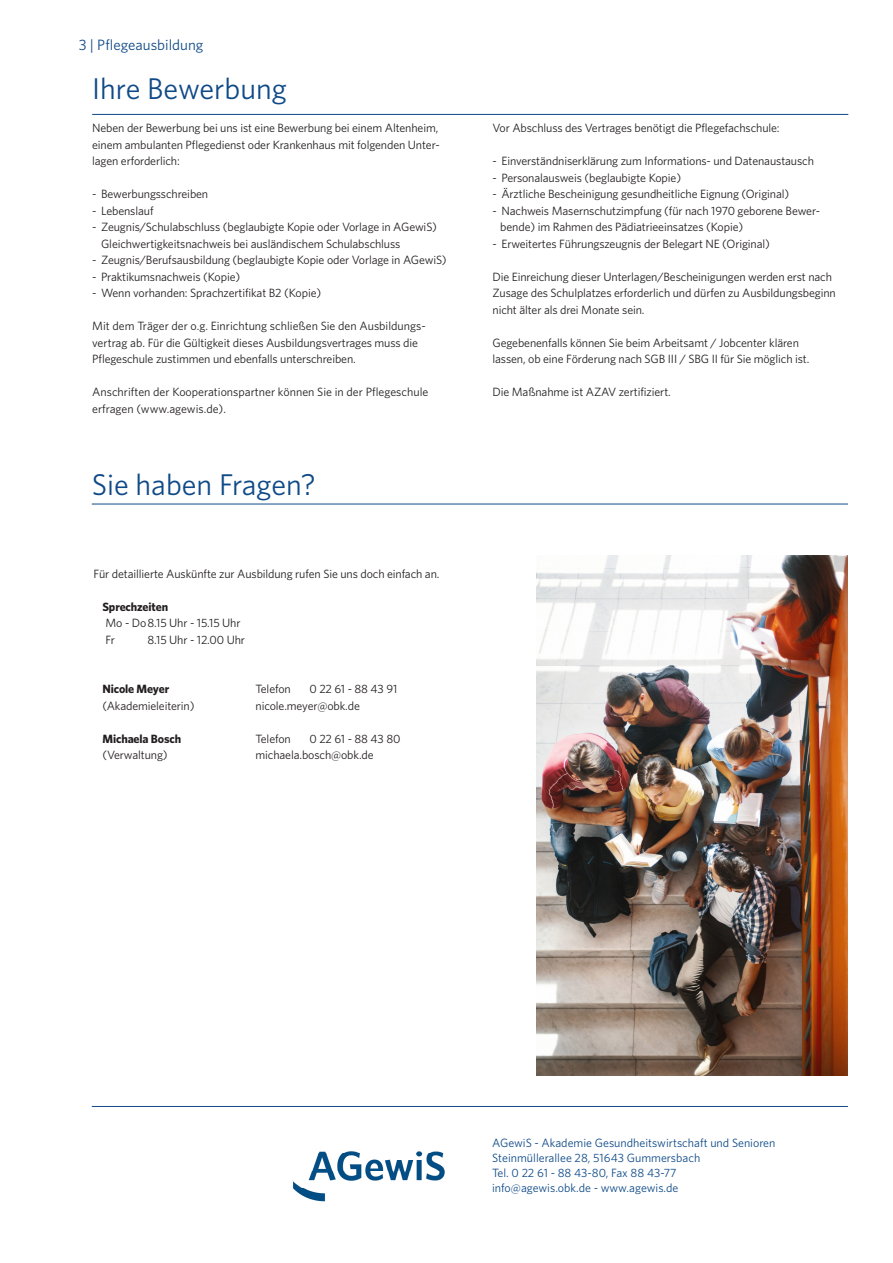
<style>
.page{position:relative;width:893px;height:1263px;background:#fff}
.page>*{position:absolute;margin:0;border:0;box-sizing:border-box;transform-origin:0 0}
.t1{font:30px "Whitney";color:#0f4a87}
.Marginalheadline{font:15px "Whitney";color:#0f4a87}
.Fließtext{font:12px/16.5px "Whitney";letter-spacing:-.01em;color:#231f20}
.Fließtext-2{font:12px "Whitney";color:#0f4a87}
.Fließtext-3{font:700 12px "Whitney";letter-spacing:-.01em;color:#231f20}
</style>
<div class="page">
<hr style="left:92px;top:114px;width:756px;height:1px;background:#0f4a87">
<hr style="left:92px;top:504px;width:756px;height:1px;background:#0f4a87">
<hr style="left:92px;top:1106px;width:756px;height:1px;background:#0f4a87">
<img style="left:293px;top:1151px;width:152px;height:51px">
<img style="left:536px;top:555px;width:311px;height:521px">
<p class="Marginalheadline" style="left:79px;top:35px;width:126px">3 | Pflegeausbildung</p>
<p class="t1" style="left:92px;top:71px;width:196px">Ihre Bewerbung</p>
<p class="Fließtext" style="left:92px;top:119px;width:349px;text-align:justify">Neben der Bewerbung bei uns ist eine Bewerbung bei einem Altenheim, einem ambulanten Pflegedienst oder Krankenhaus mit folgenden Unter&shy;lagen erforderlich:</p>
<p class="Fließtext" style="left:92px;top:185px;width:118px">- Bewerbungsschreiben</p>
<p class="Fließtext" style="left:92px;top:202px;width:63px">- Lebenslauf</p>
<p class="Fließtext" style="left:92px;top:218px;width:346px">- Zeugnis/Schulabschluss (beglaubigte Kopie oder Vorlage in AGewiS)</p>
<p class="Fließtext" style="left:101px;top:235px;width:301px">Gleichwertigkeitsnachweis bei ausländischem Schulabschluss</p>
<p class="Fließtext" style="left:92px;top:251px;width:356px">- Zeugnis/Berufsausbildung (beglaubigte Kopie oder Vorlage in AGewiS)</p>
<p class="Fließtext" style="left:92px;top:268px;width:150px">- Praktikumsnachweis (Kopie)</p>
<p class="Fließtext" style="left:92px;top:284px;width:231px">- Wenn vorhanden: Sprachzertifikat B2 (Kopie)</p>
<p class="Fließtext" style="left:92px;top:317px;width:335px">Mit dem Träger der o.g. Einrichtung schließen Sie den Ausbildungs&shy;vertrag ab. Für die Gültigkeit dieses Ausbildungsvertrages muss die<br>Pflegeschule zustimmen und ebenfalls unterschreiben.</p>
<p class="Fließtext" style="left:92px;top:383px;width:338px">Anschriften der Kooperationspartner können Sie in der Pflegeschule erfragen (www.agewis.de).</p>
<p class="t1" style="left:92px;top:467px;width:225px">Sie haben Fragen?</p>
<p class="Fließtext" style="left:94px;top:565px;width:347px">Für detaillierte Auskünfte zur Ausbildung rufen Sie uns doch einfach an.</p>
<p class="Fließtext-3" style="left:102px;top:599px;width:67px">Sprechzeiten</p>
<p class="Fließtext" style="left:106px;top:614px;width:137px">Mo - Do8.15 Uhr - 15.15 Uhr</p>
<p class="Fließtext" style="left:106px;top:631px;width:11px">Fr</p>
<p class="Fließtext" style="left:148px;top:631px;width:99px">8.15 Uhr - 12.00 Uhr</p>
<p class="Fließtext-3" style="left:102px;top:682px;width:68px">Nicole Meyer</p>
<p class="Fließtext" style="left:256px;top:680px;width:37px">Telefon</p>
<p class="Fließtext" style="left:310px;top:680px;width:89px">0 22 61 - 88 43 91</p>
<p class="Fließtext" style="left:102px;top:697px;width:94px">(Akademieleiterin)</p>
<p class="Fließtext" style="left:256px;top:697px;width:106px">nicole.meyer@obk.de</p>
<p class="Fließtext-3" style="left:102px;top:731px;width:80px">Michaela Bosch</p>
<p class="Fließtext" style="left:256px;top:730px;width:37px">Telefon</p>
<p class="Fließtext" style="left:310px;top:730px;width:92px">0 22 61 - 88 43 80</p>
<p class="Fließtext" style="left:102px;top:746px;width:67px">(Verwaltung)</p>
<p class="Fließtext" style="left:256px;top:746px;width:120px">michaela.bosch@obk.de</p>
<p class="Fließtext" style="left:492px;top:119px;width:289px">Vor Abschluss des Vertrages benötigt die Pflegefachschule:</p>
<p class="Fließtext" style="left:492px;top:152px;width:323px">- Einverständniserklärung zum Informations- und Datenaustausch</p>
<p class="Fließtext" style="left:492px;top:169px;width:190px">- Personalausweis (beglaubigte Kopie)</p>
<p class="Fließtext" style="left:492px;top:185px;width:298px">- Ärztliche Bescheinigung gesundheitliche Eignung (Original)</p>
<p class="Fließtext" style="left:500px;top:202px;width:321px;text-indent:-8px">- Nachweis Masernschutzimpfung (für nach 1970 geborene Bewer&shy;bende) im Rahmen des Pädiatrieeinsatzes (Kopie)</p>
<p class="Fließtext" style="left:492px;top:235px;width:279px">- Erweitertes Führungszeugnis der Belegart NE (Original)</p>
<p class="Fließtext" style="left:492px;top:268px;width:345px">Die Einreichung dieser Unterlagen/Bescheinigungen werden erst nach<br>Zusage des Schulplatzes erforderlich und dürfen zu Ausbildungsbeginn nicht älter als drei Monate sein.</p>
<p class="Fließtext" style="left:492px;top:334px;width:308px">Gegebenenfalls können Sie beim Arbeitsamt / Jobcenter klären</p>
<p class="Fließtext" style="left:492px;top:350px;width:318px">lassen, ob eine Förderung nach SGB III / SBG II für Sie möglich ist.</p>
<p class="Fließtext" style="left:492px;top:383px;width:180px">Die Maßnahme ist AZAV zertifiziert.</p>
<p class="Fließtext-2" style="left:492px;top:1135px;width:285px">AGewiS - Akademie Gesundheitswirtschaft und Senioren</p>
<p class="Fließtext-2" style="left:492px;top:1150px;width:210px">Steinmüllerallee 28, 51643 Gummersbach</p>
<p class="Fließtext-2" style="left:492px;top:1165px;width:186px">Tel. 0 22 61 - 88 43-80, Fax 88 43-77</p>
<p class="Fließtext-2" style="left:492px;top:1180px;width:188px">info@agewis.obk.de - www.agewis.de</p>
</div>
